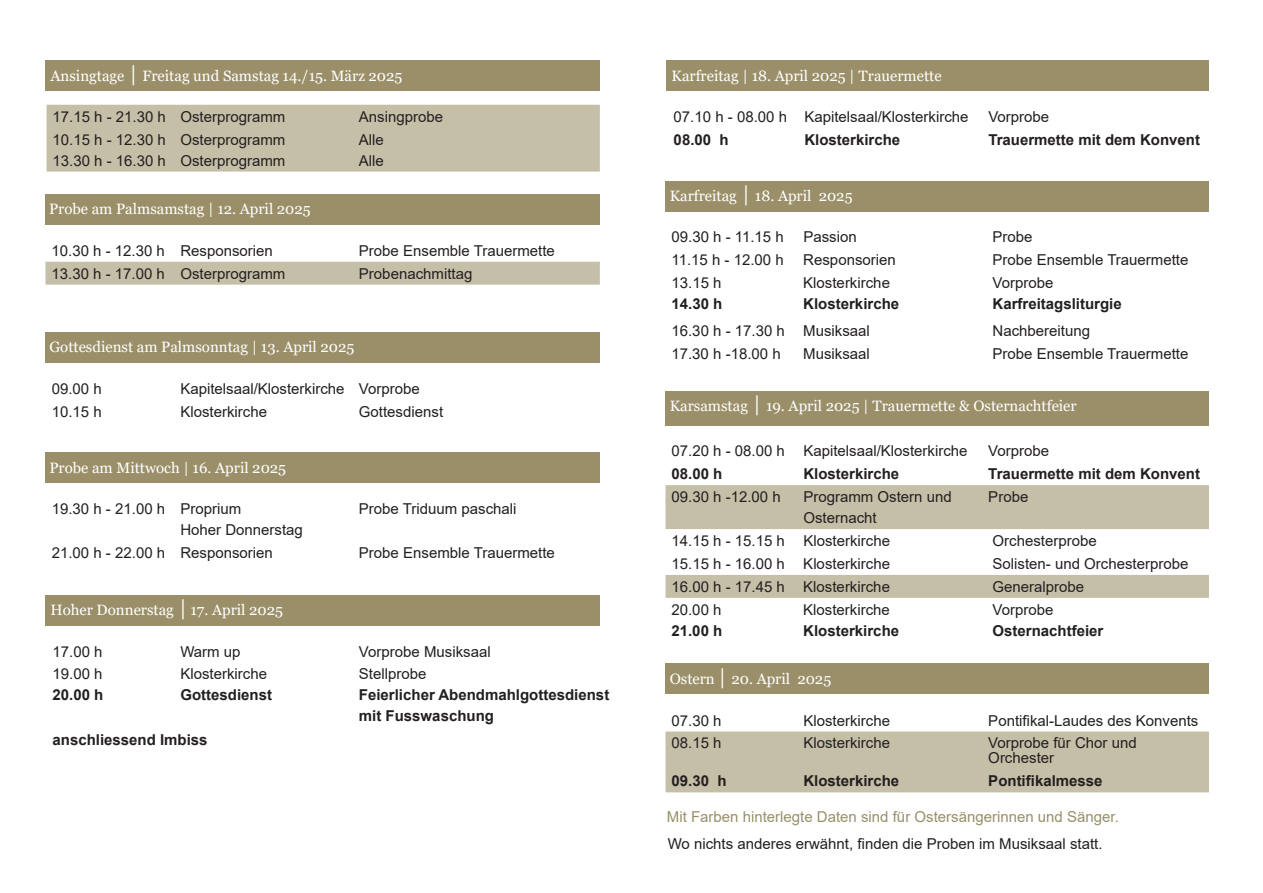
<style>
.page{position:relative;width:1263px;height:893px;background:#fff}
.page>*{position:absolute;margin:0;border:0;box-sizing:border-box;transform-origin:0 0}
.t1{font:15px/21px "Arial";color:#231f20}
.t2{font:15px "Georgia";color:#fff}
.t3{font:700 15px/21px "Arial";color:#231f20}
.t4{font:15px "Arial";color:#97906a}
.s1{font-size:21px}
</style>
<div class="page">
<div style="left:45px;top:61px;width:555px;height:30px;background:#9a8f68"></div>
<div style="left:665px;top:181px;width:544px;height:30px;background:#9a8f68"></div>
<div style="left:665px;top:391px;width:544px;height:34px;background:#9a8f68"></div>
<div style="left:47px;top:105px;width:553px;height:67px;background:#c5bfa8"></div>
<div style="left:45px;top:194px;width:555px;height:31px;background:#9a8f68"></div>
<div style="left:45px;top:262px;width:555px;height:23px;background:#c5bfa8"></div>
<div style="left:45px;top:595px;width:555px;height:30px;background:#9a8f68"></div>
<svg style="left:665px;top:485px;width:544px;height:113px;fill:#c5bfa8"></svg>
<div style="left:665px;top:664px;width:544px;height:30px;background:#9a8f68"></div>
<div style="left:665px;top:731px;width:544px;height:61px;background:#c5bfa8"></div>
<div style="left:46px;top:332px;width:554px;height:31px;background:#9a8f68"></div>
<div style="left:46px;top:452px;width:554px;height:31px;background:#9a8f68"></div>
<div style="left:666px;top:61px;width:543px;height:30px;background:#9a8f68"></div>
<p class="t2" style="left:51px;top:67px;width:353px">Ansingtage <span class="s1">|</span> Freitag und Samstag 14./15. März 2025</p>
<p class="t1" style="left:53px;top:106px;width:234px">17.15 h - 21.30 h Osterprogramm</p>
<p class="t1" style="left:359px;top:106px;width:86px">Ansingprobe</p>
<p class="t1" style="left:53px;top:129px;width:115px">10.15 h - 12.30 h<br>13.30 h - 16.30 h</p>
<p class="t1" style="left:180px;top:129px;width:107px">Osterprogramm<br>Osterprogramm</p>
<p class="t1" style="left:359px;top:129px;width:27px">Alle<br>Alle</p>
<p class="t2" style="left:49px;top:200px;width:263px">Probe am Palmsamstag | 12. April 2025</p>
<p class="t1" style="left:51px;top:240px;width:223px">10.30 h - 12.30 h Responsorien</p>
<p class="t1" style="left:359px;top:240px;width:197px">Probe Ensemble Trauermette</p>
<p class="t1" style="left:52px;top:263px;width:235px">13.30 h - 17.00 h Osterprogramm</p>
<p class="t1" style="left:359px;top:263px;width:115px">Probenachmittag</p>
<p class="t2" style="left:49px;top:338px;width:306px">Gottesdienst am Palmsonntag | 13. April 2025</p>
<p class="t1" style="left:52px;top:378px;width:52px">09.00 h</p>
<p class="t1" style="left:180px;top:378px;width:241px">Kapitelsaal/Klosterkirche Vorprobe</p>
<p class="t1" style="left:52px;top:401px;width:52px">10.15 h</p>
<p class="t1" style="left:180px;top:401px;width:88px">Klosterkirche</p>
<p class="t1" style="left:359px;top:401px;width:86px">Gottesdienst</p>
<p class="t2" style="left:49px;top:458px;width:238px">Probe am Mittwoch | 16. April 2025</p>
<p class="t1" style="left:180px;top:498px;width:124px;text-indent:-129px">19.30 h - 21.00 h Proprium<br>Hoher Donnerstag</p>
<p class="t1" style="left:359px;top:498px;width:159px">Probe Triduum paschali</p>
<p class="t1" style="left:52px;top:542px;width:223px">21.00 h - 22.00 h Responsorien</p>
<p class="t1" style="left:359px;top:542px;width:197px">Probe Ensemble Trauermette</p>
<p class="t2" style="left:51px;top:601px;width:234px">Hoher Donnerstag <span class="s1">|</span> 17. April 2025</p>
<p class="t1" style="left:53px;top:641px;width:52px">17.00 h</p>
<p class="t1" style="left:180px;top:641px;width:62px">Warm up</p>
<p class="t1" style="left:359px;top:641px;width:133px">Vorprobe Musiksaal</p>
<p class="t1" style="left:53px;top:664px;width:52px">19.00 h</p>
<p class="t3" style="left:53px;top:685px;width:52px">20.00 h</p>
<p class="t1" style="left:359px;top:664px;width:69px">Stellprobe</p>
<p class="t3" style="left:359px;top:685px;width:252px">Feierlicher Abendmahlgottesdienst mit Fusswaschung</p>
<p class="t1" style="left:180px;top:664px;width:88px">Klosterkirche</p>
<p class="t3" style="left:180px;top:685px;width:93px">Gottesdienst</p>
<p class="t3" style="left:53px;top:729px;width:157px">anschliessend Imbiss</p>
<p class="t2" style="left:672px;top:67px;width:271px">Karfreitag | 18. April 2025 | Trauermette</p>
<p class="t1" style="left:674px;top:106px;width:296px">07.10 h - 08.00 h Kapitelsaal/Klosterkirche</p>
<p class="t1" style="left:988px;top:106px;width:62px">Vorprobe</p>
<p class="t3" style="left:674px;top:130px;width:57px">08.00 h</p>
<p class="t3" style="left:804px;top:130px;width:97px">Klosterkirche</p>
<p class="t3" style="left:988px;top:130px;width:213px">Trauermette mit dem Konvent</p>
<p class="t2" style="left:670px;top:187px;width:184px">Karfreitag <span class="s1">|</span> 18. April 2025</p>
<p class="t1" style="left:671px;top:226px;width:114px">09.30 h - 11.15 h</p>
<p class="t1" style="left:803px;top:226px;width:55px">Passion</p>
<p class="t1" style="left:992px;top:226px;width:42px">Probe</p>
<p class="t1" style="left:671px;top:249px;width:114px">11.15 h - 12.00 h</p>
<p class="t1" style="left:803px;top:249px;width:94px">Responsorien</p>
<p class="t1" style="left:992px;top:249px;width:197px">Probe Ensemble Trauermette</p>
<p class="t1" style="left:671px;top:272px;width:52px">13.15 h</p>
<p class="t3" style="left:671px;top:293px;width:52px">14.30 h</p>
<p class="t1" style="left:803px;top:272px;width:88px">Klosterkirche</p>
<p class="t3" style="left:803px;top:293px;width:97px">Klosterkirche</p>
<p class="t1" style="left:992px;top:272px;width:62px">Vorprobe</p>
<p class="t3" style="left:992px;top:293px;width:131px">Karfreitagsliturgie</p>
<p class="t1" style="left:671px;top:320px;width:200px">16.30 h - 17.30 h Musiksaal</p>
<p class="t1" style="left:992px;top:320px;width:99px">Nachbereitung</p>
<p class="t1" style="left:671px;top:343px;width:111px">17.30 h -18.00 h</p>
<p class="t1" style="left:803px;top:343px;width:68px">Musiksaal</p>
<p class="t1" style="left:992px;top:343px;width:197px">Probe Ensemble Trauermette</p>
<p class="t2" style="left:670px;top:397px;width:408px">Karsamstag <span class="s1">|</span> 19. April 2025 | Trauermette &amp; Osternachtfeier</p>
<p class="t1" style="left:671px;top:440px;width:298px">07.20 h - 08.00 h Kapitelsaal/Klosterkirche</p>
<p class="t1" style="left:988px;top:440px;width:62px">Vorprobe</p>
<p class="t3" style="left:671px;top:464px;width:52px">08.00 h</p>
<p class="t3" style="left:803px;top:464px;width:97px">Klosterkirche</p>
<p class="t3" style="left:988px;top:464px;width:213px">Trauermette mit dem Konvent</p>
<p class="t1" style="left:671px;top:486px;width:111px">09.30 h -12.00 h</p>
<p class="t1" style="left:803px;top:486px;width:150px">Programm Ostern und<br>Osternacht</p>
<p class="t1" style="left:988px;top:486px;width:42px">Probe</p>
<p class="t1" style="left:671px;top:530px;width:220px">14.15 h - 15.15 h Klosterkirche</p>
<p class="t1" style="left:992px;top:530px;width:106px">Orchesterprobe</p>
<p class="t1" style="left:671px;top:553px;width:220px">15.15 h - 16.00 h Klosterkirche</p>
<p class="t1" style="left:992px;top:553px;width:197px">Solisten- und Orchesterprobe</p>
<p class="t1" style="left:671px;top:576px;width:220px">16.00 h - 17.45 h Klosterkirche</p>
<p class="t1" style="left:992px;top:576px;width:93px">Generalprobe</p>
<p class="t1" style="left:671px;top:599px;width:52px">20.00 h</p>
<p class="t3" style="left:671px;top:620px;width:52px">21.00 h</p>
<p class="t1" style="left:803px;top:599px;width:88px">Klosterkirche</p>
<p class="t3" style="left:803px;top:620px;width:97px">Klosterkirche</p>
<p class="t1" style="left:992px;top:599px;width:62px">Vorprobe</p>
<p class="t3" style="left:992px;top:620px;width:112px">Osternachtfeier</p>
<p class="t2" style="left:670px;top:670px;width:163px">Ostern <span class="s1">|</span> 20. April 2025</p>
<p class="t1" style="left:671px;top:710px;width:52px">07.30 h</p>
<p class="t1" style="left:803px;top:710px;width:88px">Klosterkirche</p>
<p class="t1" style="left:988px;top:710px;width:212px">Pontifikal-Laudes des Konvents</p>
<p class="t1" style="left:671px;top:733px;width:52px">08.15 h</p>
<p class="t1" style="left:803px;top:733px;width:88px">Klosterkirche</p>
<p class="t1" style="left:988px;top:736px;width:150px;line-height:15px">Vorprobe für Chor und<br>Orchester</p>
<p class="t3" style="left:671px;top:771px;width:57px">09.30 h</p>
<p class="t3" style="left:803px;top:771px;width:97px">Klosterkirche</p>
<p class="t3" style="left:988px;top:771px;width:116px">Pontifikalmesse</p>
<p class="t4" style="left:667px;top:806px;width:453px">Mit Farben hinterlegte Daten sind für Ostersängerinnen und Sänger.</p>
<p class="t1" style="left:668px;top:833px;width:436px">Wo nichts anderes erwähnt, finden die Proben im Musiksaal statt.</p>
</div>
